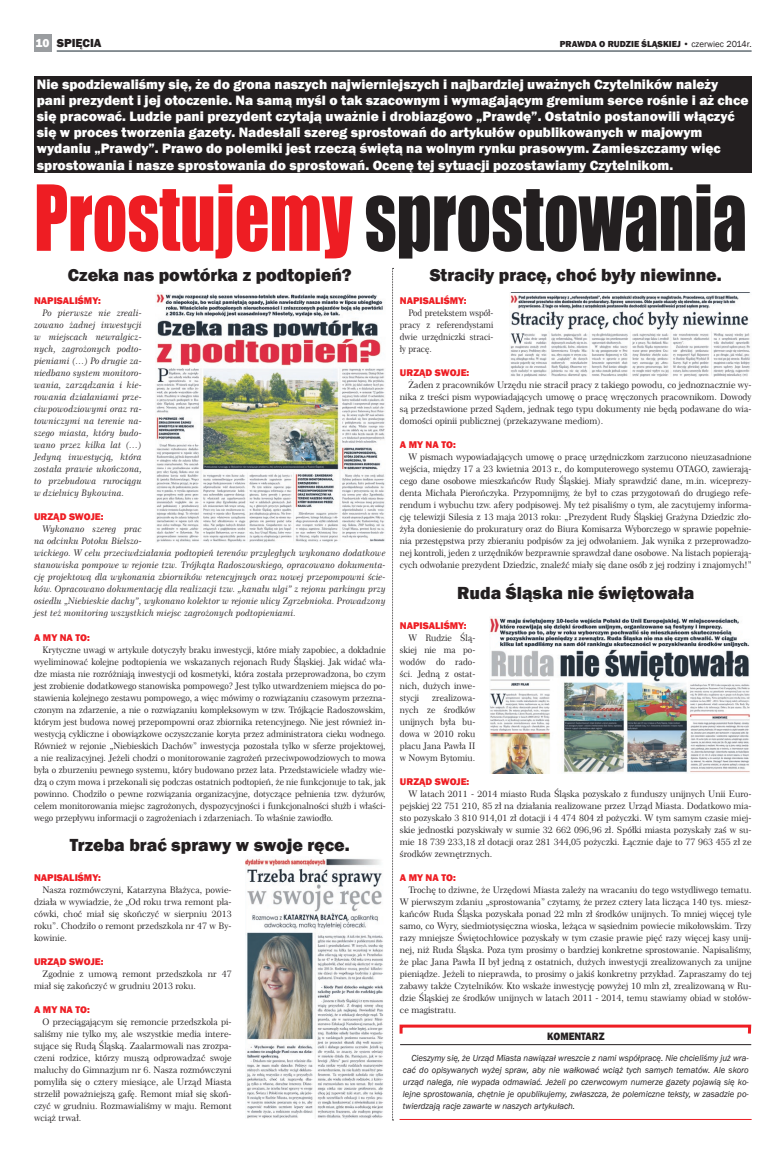
<style>
.page{position:relative;width:780px;height:1154px;background:#fff}
.page>*{position:absolute;margin:0;border:0;box-sizing:border-box;transform-origin:0 0}
.t1{font:84px "Impact";color:#231f20;scale:.81 1}
.t2{font:800 18px "Franklin Gothic";color:#231f20}
.t3{font:800 14px/16.1px "Franklin Gothic";color:#fff}
.t4{font:800 12px "Franklin Gothic";color:#231f20}
.t5{font:800 11px "Franklin Gothic";color:#231f20;scale:.9 1}
.t6{font:800 10px "Franklin Gothic";color:#ee1d23}
.t7{font:9px/12px "Century 751 No 2 EU";color:#231f20;text-align:justify}
.t8{font:italic 9px/12px "Century 751 No 2 EU";color:#231f20;text-align:justify}
.t9{font:italic 9px/12px "Franklin Gothic";color:#231f20;text-align:justify}
.t10{font:9px/12px "Century 751 No 2 EU";color:#231f20;text-align:justify;scale:.95 1}
.t11{font:800 9px "Franklin Gothic";color:#231f20}
.s1{color:#fff}
.s2{font-weight:400}
.s3{color:#ee1d23}
</style>
<div class="page">
<div style="left:34px;top:34px;width:17px;height:17px;background:#9a9da0"></div>
<hr style="left:57px;top:51px;width:694px;height:1px;background:#15242e">
<div style="left:34px;top:76px;width:717px;height:96px;background:#231f20"></div>
<img style="left:156px;top:294px;width:229px;height:248px">
<img style="left:246px;top:858px;width:137px;height:260px">
<svg style="left:392px;top:268px;width:360px;height:852px"></svg>
<h3 class="t4" style="left:36px;top:35px;width:68px"><span class="s1">10</span> SPIĘCIA</h3>
<p class="t11" style="left:559px;top:38px;width:193px">PRAWDA O RUDZIE ŚLĄSKIEJ <span class="s2">• czerwiec 2014r.</span></p>
<p class="t3" style="left:37px;top:76px;width:713px">Nie spodziewaliśmy się, że do grona naszych najwierniejszych i najbardziej uważnych Czytelników należy pani prezydent i jej otoczenie. Na samą myśl o tak szacownym i wymagającym gremium serce rośnie i aż chce się pracować. Ludzie pani prezydent czytają uważnie i drobiazgowo „Prawdę”. Ostatnio postanowili włączyć się w proces tworzenia gazety. Nadesłali szereg sprostowań do artykułów opublikowanych w majowym wydaniu „Prawdy”. Prawo do polemiki jest rzeczą świętą na wolnym rynku prasowym. Zamieszczamy więc sprostowania i nasze sprostowania do sprostowań. Ocenę tej sytuacji pozostawiamy Czytelnikom.</p>
<h1 class="t1" style="left:34px;top:153px;width:881px"><span class="s3">Prostujemy</span> sprostowania</h1>
<h2 class="t2" style="left:68px;top:263px;width:285px">Czeka nas powtórka z podtopień?</h2>
<p class="t6" style="left:34px;top:295px;width:14px">Napisaliś</p>
<p class="t6" style="left:84px;top:295px;width:18px">my:</p>
<p class="t8" style="left:34px;top:307px;width:109px;text-indent:9px">Po pierwsze nie zreali&shy;zowano żadnej inwestycji w miejscach newralgicz&shy;nych, zagrożonych podto&shy;pieniami (…) Po drugie za&shy;niedbano system monitoro&shy;wania, zarządzania i kie&shy;rowania działaniami prze&shy;ciwpowodziowymi oraz ra&shy;towniczymi na terenie na&shy;szego miasta, który budo&shy;wano przez kilka lat (…)<br>Jedyną inwestycją, która została prawie ukończona, to przebudowa rurociągu w dzielnicy Bykowina.</p>
<p class="t6" style="left:34px;top:511px;width:14px">Urząd</p>
<p class="t6" style="left:69px;top:511px;width:8px">swoje</p>
<p class="t6" style="left:101px;top:511px;width:4px">:</p>
<p class="t8" style="left:34px;top:523px;width:353px;text-align:left;text-indent:9px">Wykonano szereg prac<br>na odcinku Potoku Bielszo-<br>wickiego. W celu przeciwdziałania podtopień terenów przyległych wykonano dodatkowe stanowiska pompowe w rejonie tzw. Trójkąta Radoszowskiego, opracowano dokumenta&shy;cję projektową dla wykonania zbiorników retencyjnych oraz nowej przepompowni ście&shy;ków. Opracowano dokumentację dla realizacji tzw. „kanału ulgi” z rejonu parkingu przy osiedlu „Niebieskie dachy”, wykonano kolektor w rejonie ulicy Zgrzebnioka. Prowadzony jest też monitoring wszystkich miejsc zagrożonych podtopieniami.</p>
<p class="t6" style="left:34px;top:631px;width:57px">A my na to:</p>
<p class="t7" style="left:34px;top:643px;width:353px;text-indent:9px">Krytyczne uwagi w artykule dotyczyły braku inwestycji, które miały zapobiec, a dokładnie wyeliminować kolejne podtopienia we wskazanych rejonach Rudy Śląskiej. Jak widać wła&shy;dze miasta nie rozróżniają inwestycji od kosmetyki, która została przeprowadzona, bo czym jest zrobienie dodatkowego stanowiska pompowego? Jest tylko utwardzeniem miejsca do po&shy;stawienia kolejnego zestawu pompowego, a więc mówimy o rozwiązaniu czasowym przezna&shy;czonym na zdarzenie, a nie o rozwiązaniu kompleksowym w tzw. Trójkącie Radoszowskim, którym jest budowa nowej przepompowni oraz zbiornika retencyjnego. Nie jest również in&shy;westycją cykliczne i obowiązkowe oczyszczanie koryta przez administratora cieku wodnego.<br>Również w rejonie „Niebieskich Dachów” inwestycja pozostała tylko w sferze projektowej, a nie realizacyjnej. Jeżeli chodzi o monitorowanie zagrożeń przeciwpowodziowych to mowa była o zburzeniu pewnego systemu, który budowano przez lata. Przedstawiciele władzy wie&shy;dzą o czym mowa i przekonali się podczas ostatnich podtopień, że nie funkcjonuje to tak, jak powinno. Chodziło o pewne rozwiązania organizacyjne, dotyczące pełnienia tzw. dyżurów, celem monitorowania miejsc zagrożonych, dyspozycyjności i funkcjonalności służb i właści&shy;wego przepływu informacji o zagrożeniach i zdarzeniach. To właśnie zawiodło.</p>
<h2 class="t2" style="left:70px;top:833px;width:281px">Trzeba brać sprawy w swoje ręce.</h2>
<p class="t6" style="left:34px;top:871px;width:14px">Napisaliś</p>
<p class="t6" style="left:84px;top:871px;width:18px">my:</p>
<p class="t7" style="left:34px;top:883px;width:199px;text-indent:9px">Nasza rozmówczyni, Katarzyna Błażyca, powie&shy;działa w wywiadzie, że „Od roku trwa remont pla&shy;cówki, choć miał się skończyć w sierpniu 2013 roku”. Chodziło o remont przedszkola nr 47 w By&shy;kowinie.</p>
<p class="t6" style="left:34px;top:955px;width:14px">Urząd</p>
<p class="t6" style="left:69px;top:955px;width:8px">swoje</p>
<p class="t6" style="left:101px;top:955px;width:4px">:</p>
<p class="t7" style="left:34px;top:967px;width:199px;text-indent:9px">Zgodnie z umową remont przedszkola nr 47 miał się zakończyć w grudniu 2013 roku.</p>
<p class="t6" style="left:34px;top:1003px;width:57px">A my na to:</p>
<p class="t7" style="left:34px;top:1015px;width:199px;text-indent:9px">O przeciągającym się remoncie przedszkola pi&shy;saliśmy nie tylko my, ale wszystkie media intere&shy;sujące się Rudą Śląską. Zaalarmowali nas zrozpa&shy;czeni rodzice, którzy muszą odprowadzać swoje maluchy do Gimnazjum nr 6. Nasza rozmówczyni pomyliła się o cztery miesiące, ale Urząd Miasta strzelił poważniejszą gafę. Remont miał się skoń&shy;czyć w grudniu. Rozmawialiśmy w maju. Remont wciąż trwał.</p>
<h2 class="t2" style="left:429px;top:263px;width:293px">Straciły pracę, choć były niewinne.</h2>
<p class="t6" style="left:400px;top:295px;width:14px">Napisaliś</p>
<p class="t6" style="left:450px;top:295px;width:18px">my:</p>
<p class="t10" style="left:400px;top:307px;width:100px;text-indent:9px">Pod pretekstem współ&shy;pracy z referendystami dwie urzędniczki straci&shy;ły pracę.</p>
<p class="t6" style="left:400px;top:367px;width:14px">Urząd</p>
<p class="t6" style="left:435px;top:367px;width:8px">swoje</p>
<p class="t6" style="left:466px;top:367px;width:4px">:</p>
<p class="t7" style="left:400px;top:379px;width:353px;text-indent:9px">Żaden z pracowników Urzędu nie stracił pracy z takiego powodu, co jednoznacznie wy&shy;nika z treści pism wypowiadających umowę o pracę wręczonych pracownikom. Dowody są przedstawione przed Sądem, jednak tego typu dokumenty nie będą podawane do wia&shy;domości opinii publicznej (przekazywane mediom).</p>
<p class="t6" style="left:400px;top:439px;width:57px">A my na to:</p>
<p class="t7" style="left:400px;top:451px;width:353px;text-indent:9px">W pismach wypowiadających umowę o pracę urzędniczkom zarzucono nieuzasadnione wejścia, między 17 a 23 kwietnia 2013 r., do komputerowego systemu OTAGO, zawierają&shy;cego dane osobowe mieszkańców Rudy Śląskiej. Miały sprawdzić dane, m.in. wiceprezy&shy;denta Michała Pierończyka. Przypomnijmy, że był to czas przygotowań do drugiego refe&shy;rendum i wybuchu tzw. afery podpisowej. My też pisaliśmy o tym, ale zacytujemy informa&shy;cję telewizji Silesia z 13 maja 2013 roku: „Prezydent Rudy Śląskiej Grażyna Dziedzic zło&shy;żyła doniesienie do prokuratury oraz do Biura Komisarza Wyborczego w sprawie popełnie&shy;nia przestępstwa przy zbieraniu podpisów za jej odwołaniem. Jak wynika z przeprowadzo&shy;nej kontroli, jeden z urzędników bezprawnie sprawdzał dane osobowe. Na listach popierają&shy;cych odwołanie prezydent Dziedzic, znaleźć miały się dane osób z jej rodziny i znajomych!”</p>
<h2 class="t2" style="left:457px;top:581px;width:238px">Ruda Śląska nie świętowała</h2>
<p class="t6" style="left:400px;top:619px;width:14px">Napisaliś</p>
<p class="t6" style="left:450px;top:619px;width:18px">my:</p>
<p class="t7" style="left:400px;top:631px;width:77px;text-indent:9px">W Rudzie Ślą&shy;skiej nie ma po&shy;wodów do rado&shy;ści. Jedną z ostat&shy;nich, dużych inwe&shy;stycji</p>
<p class="t7" style="left:400px;top:691px;width:77px;text-indent:32px">zrealizowa&shy;nych ze środków unijnych była bu&shy;dowa w 2010 roku placu Jana Pawła II w Nowym Bytomiu.</p>
<p class="t6" style="left:400px;top:775px;width:14px">Urząd</p>
<p class="t6" style="left:435px;top:775px;width:8px">swoje</p>
<p class="t6" style="left:466px;top:775px;width:4px">:</p>
<p class="t7" style="left:400px;top:787px;width:353px;text-indent:9px">W latach 2011 - 2014 miasto Ruda Śląska pozyskało z funduszy unijnych Unii Euro&shy;pejskiej 22 751 210, 85 zł na działania realizowane przez Urząd Miasta. Dodatkowo mia&shy;sto pozyskało 3 810 914,01 zł dotacji i 4 474 804 zł pożyczki. W tym samym czasie miej&shy;skie jednostki pozyskiwały w sumie 32 662 096,96 zł. Spółki miasta pozyskały zaś w su&shy;mie 18 739 233,18 zł dotacji oraz 281 344,05 pożyczki. Łącznie daje to 77 963 455 zł ze środków zewnętrznych.</p>
<p class="t6" style="left:400px;top:871px;width:57px">A my na to:</p>
<p class="t7" style="left:400px;top:883px;width:353px;text-indent:9px">Trochę to dziwne, że Urzędowi Miasta zależy na wracaniu do tego wstydliwego tematu.<br>W pierwszym zdaniu „sprostowania” czytamy, że przez cztery lata licząca 140 tys. miesz&shy;kańców Ruda Śląska pozyskała ponad 22 mln zł środków unijnych. To mniej więcej tyle samo, co Wyry, siedmiotysięczna wioska, leżąca w sąsiednim powiecie mikołowskim. Trzy razy mniejsze Świętochłowice pozyskały w tym czasie prawie pięć razy więcej kasy unij&shy;nej, niż Ruda Śląska. Poza tym prosimy o bardziej konkretne sprostowanie. Napisaliśmy, że plac Jana Pawła II był jedną z ostatnich, dużych inwestycji zrealizowanych za unijne pieniądze. Jeżeli to nieprawda, to prosimy o jakiś konkretny przykład. Zapraszamy do tej zabawy także Czytelników. Kto wskaże inwestycję powyżej 10 mln zł, zrealizowaną w Ru&shy;dzie Śląskiej ze środków unijnych w latach 2011 - 2014, temu stawiamy obiad w stołów&shy;ce magistratu.</p>
<p class="t5" style="left:547px;top:1029px;width:65px">KOMENTARZ</p>
<p class="t9" style="left:403px;top:1052px;width:347px;text-indent:9px">Cieszymy się, że Urząd Miasta nawiązał wreszcie z nami współpracę. Nie chcieliśmy już wra&shy;cać do opisywanych wyżej spraw, aby nie wałkować wciąż tych samych tematów. Ale skoro urząd nalega, nie wypada odmawiać. Jeżeli po czerwcowym numerze gazety pojawią się ko&shy;lejne sprostowania, chętnie je opublikujemy, zwłaszcza, że polemiczne teksty, w zasadzie po&shy;twierdzają racje zawarte w naszych artykułach.</p>
</div>
